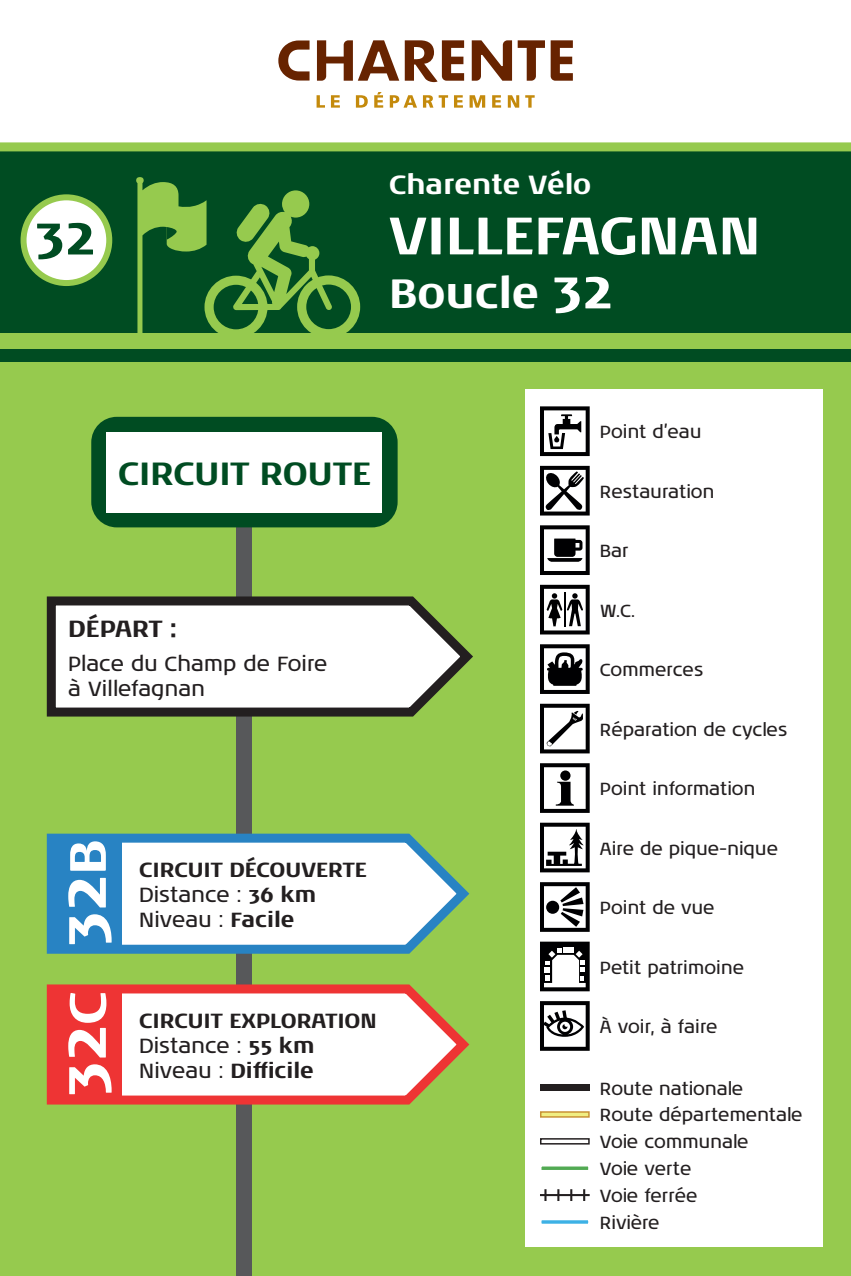
<style>
.page{position:relative;width:851px;height:1276px;background:#fff}
.page>*{position:absolute;margin:0;border:0;box-sizing:border-box;transform-origin:0 0}
.t1{font:700 64.2px "Noa LT Pro";color:#fff}
.t2{font:700 54px "Noa LT Pro";color:#fff}
.t3{font:700 54px "Noa LT Pro";color:#004c22}
.t4{font:700 42px "Noa LT Pro";color:#fff}
.t5{font:700 33px "Noa LT Pro";letter-spacing:.005em;color:#004c22}
.t6{font:700 27px "Noa LT Pro";color:#fff}
.t7{font:700 24px "Noa LT Pro";color:#231f20}
.t8{font:700 21px/25.2px "Noa LT Pro";color:#231f20}
.t9{font:21px/25.2px "Noa LT Pro";color:#231f20}
.t10{font:18px/27px "Noa LT Pro";color:#231f20}
.s1{font-size:54px}
.s2{font-size:52.5px}
.s3{font-weight:400}
</style>
<div class="page">
<div style="left:0;top:355px;width:850px;height:921px;background:#96ca4e"></div>
<svg style="left:316px;top:95px;width:9px;height:13px"></svg>
<svg style="left:331px;top:95px;width:9px;height:13px"></svg>
<svg style="left:356px;top:95px;width:12px;height:13px"></svg>
<svg style="left:374px;top:92px;width:9px;height:16px"></svg>
<svg style="left:390px;top:95px;width:27px;height:13px"></svg>
<svg style="left:423px;top:95px;width:25px;height:13px"></svg>
<svg style="left:454px;top:95px;width:9px;height:13px"></svg>
<svg style="left:469px;top:95px;width:16px;height:13px"></svg>
<svg style="left:492px;top:95px;width:9px;height:13px"></svg>
<svg style="left:507px;top:95px;width:12px;height:13px"></svg>
<svg style="left:525px;top:95px;width:9px;height:13px"></svg>
<svg style="left:278px;top:40px;width:31px;height:41px"></svg>
<svg style="left:317px;top:40px;width:147px;height:42px"></svg>
<svg style="left:471px;top:40px;width:101px;height:41px"></svg>
<div style="left:0;top:149px;width:850px;height:212px;background:#004c22"></div>
<div style="left:0;top:142px;width:850px;height:9px;background:#96ca4e"></div>
<svg style="left:136px;top:177px;width:224px;height:156px"></svg>
<div style="left:0;top:333px;width:850px;height:16px;background:#96ca4e"></div>
<div style="left:237px;top:461px;width:15px;height:815px;background:#57585a"></div>
<svg style="left:46px;top:588px;width:427px;height:133px;background:#cbd2be"></svg>
<svg style="left:46px;top:825px;width:424px;height:133px"></svg>
<div style="left:52px;top:839px;width:69px;height:111px;background:#2883c3"></div>
<svg style="left:46px;top:976px;width:424px;height:133px"></svg>
<div style="left:53px;top:990px;width:69px;height:109px;background:#ee3434"></div>
<div style="left:91px;top:417px;width:306px;height:110px;background:#004c22;border-radius:26px"></div>
<div style="left:107px;top:432px;width:275px;height:80px;background:#fff"></div>
<div style="left:525px;top:389px;width:298px;height:857px;background:#fff"></div>
<svg style="left:540px;top:406px;width:49px;height:50px"></svg>
<svg style="left:540px;top:466px;width:49px;height:49px"></svg>
<svg style="left:540px;top:525px;width:49px;height:50px"></svg>
<svg style="left:540px;top:585px;width:49px;height:49px"></svg>
<hr style="left:564px;top:592px;width:1px;height:34px;background:#000002">
<svg style="left:540px;top:644px;width:49px;height:50px"></svg>
<svg style="left:540px;top:704px;width:49px;height:49px"></svg>
<svg style="left:540px;top:763px;width:49px;height:50px"></svg>
<div style="left:560px;top:770px;width:10px;height:10px;background:#000002;border-radius:50%"></div>
<svg style="left:540px;top:822px;width:49px;height:50px"></svg>
<svg style="left:540px;top:882px;width:49px;height:50px"></svg>
<svg style="left:540px;top:941px;width:49px;height:50px"></svg>
<svg style="left:540px;top:1001px;width:49px;height:49px"></svg>
<div style="left:540px;top:1084px;width:49px;height:6px;background:#231f20"></div>
<svg style="left:540px;top:1111px;width:49px;height:6px"></svg>
<svg style="left:541px;top:1166px;width:48px;height:4px"></svg>
<svg style="left:541px;top:1220px;width:48px;height:4px"></svg>
<div style="left:540px;top:1138px;width:49px;height:6px;border:2px solid #231f20"></div>
<svg style="left:540px;top:1189px;width:49px;height:12px"></svg>
<div style="left:24px;top:197px;width:85px;height:86px;background:#fff;border-radius:50%"></div>
<div style="left:21px;top:194px;width:91px;height:92px;border:6px solid #96ca4e;border-radius:50%"></div>
<h2 class="t3" style="left:35px;top:194px;width:63px">32</h2>
<h3 class="t6" style="left:389px;top:164px;width:203px">Charente Vélo</h3>
<h2 class="t2" style="left:389px;top:194px;width:373px">VILLEFAGNAN</h2>
<h3 class="t4" style="left:389px;top:262px;width:225px">Boucle <span class="s1">32</span></h3>
<h3 class="t5" style="left:118px;top:448px;width:254px">CIRCUIT ROUTE</h3>
<h3 class="t7" style="left:68px;top:611px;width:110px">DÉPART :</h3>
<p class="t9" style="left:68px;top:650px;width:261px">Place du Champ de Foire à Villefagnan</p>
<h1 class="t1" style="left:34px;top:947px;width:109px;rotate:-90deg">32<span class="s2">B</span></h1>
<h1 class="t1" style="left:34px;top:1097px;width:107px;rotate:-90deg">32<span class="s2">C</span></h1>
<p class="t8" style="left:139px;top:855px;width:229px">CIRCUIT DÉCOUVERTE<br><span class="s3">Distance :</span> 36 km<br><span class="s3">Niveau :</span> Facile</p>
<p class="t8" style="left:139px;top:1006px;width:239px">CIRCUIT EXPLORATION<br><span class="s3">Distance :</span> 55 km<br><span class="s3">Niveau :</span> Difficile</p>
<p class="t10" style="left:599px;top:418px;width:103px">Point d’eau</p>
<p class="t10" style="left:599px;top:477px;width:116px">Restauration</p>
<p class="t10" style="left:599px;top:537px;width:30px">Bar</p>
<p class="t10" style="left:599px;top:596px;width:37px">W.C.</p>
<p class="t10" style="left:599px;top:656px;width:105px">Commerces</p>
<p class="t10" style="left:599px;top:715px;width:189px">Réparation de cycles</p>
<p class="t10" style="left:599px;top:775px;width:157px">Point information</p>
<p class="t10" style="left:599px;top:834px;width:180px">Aire de pique-nique</p>
<p class="t10" style="left:599px;top:893px;width:116px">Point de vue</p>
<p class="t10" style="left:599px;top:953px;width:146px">Petit patrimoine</p>
<p class="t10" style="left:599px;top:1012px;width:119px">À voir, à faire</p>
<p class="t10" style="left:599px;top:1074px;width:204px">Route nationale<br>Route départementale</p>
<p class="t10" style="left:599px;top:1155px;width:93px">Voie verte</p>
<p class="t10" style="left:599px;top:1208px;width:61px">Rivière</p>
<p class="t10" style="left:599px;top:1128px;width:150px">Voie communale</p>
<p class="t10" style="left:599px;top:1181px;width:99px">Voie ferrée</p>
</div>
